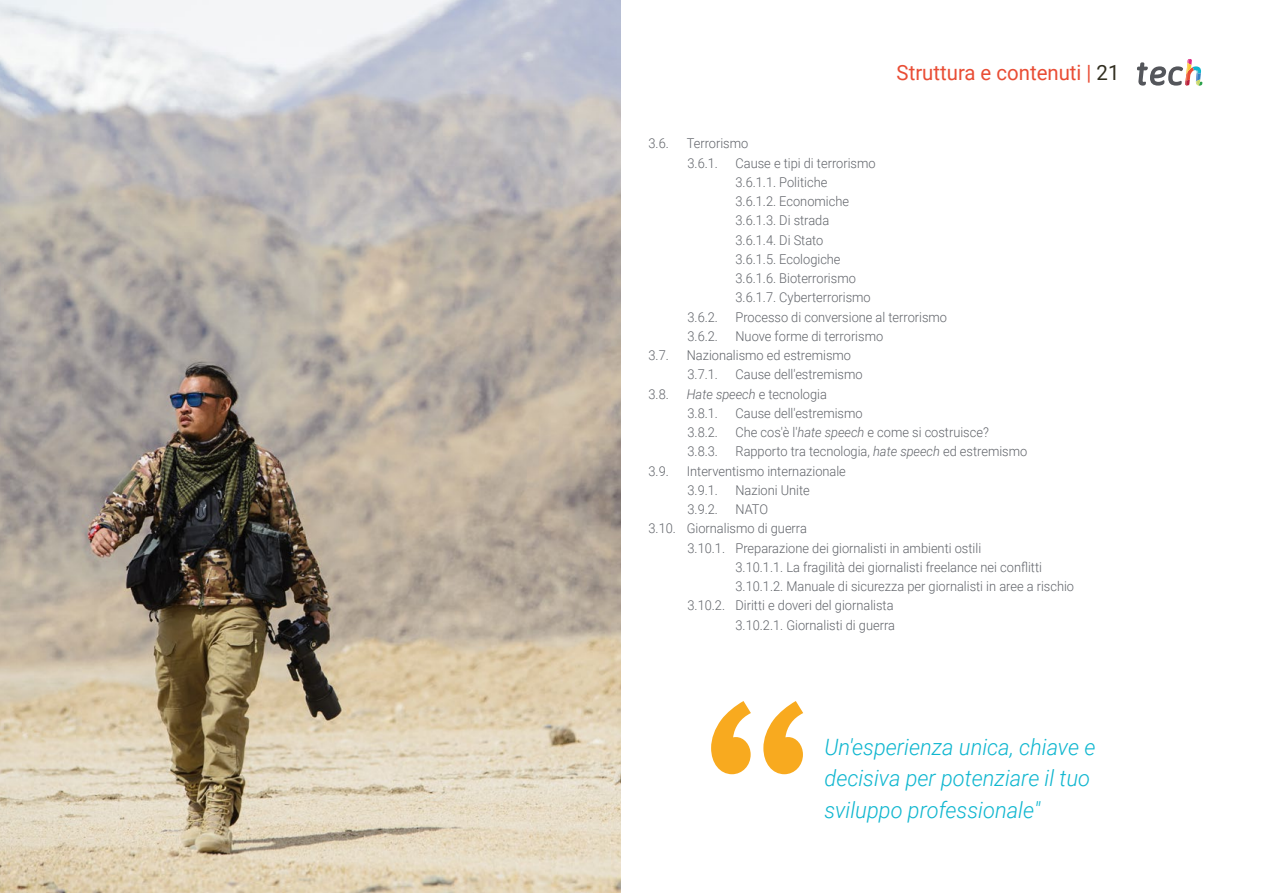
<style>
.page{position:relative;width:1263px;height:893px;background:#fff}
.page>*{position:absolute;margin:0;border:0;box-sizing:border-box;transform-origin:0 0}
.t1{font:italic 300 22.5px/31.5px "Roboto";color:#0fb6cf}
.t2{font:21px "Roboto";color:#e94d35}
.t3{font:300 13.5px/19.2px "Roboto";color:#61646a;scale:.95 1}
.s1{color:#312e20}
.s2{font-style:italic}
</style>
<div class="page">
<svg style="left:1137px;top:59px;width:65px;height:27px"></svg>
<svg style="left:711px;top:701px;width:92px;height:73px"></svg>
<img style="left:0;top:0;width:621px;height:893px">
<h2 class="t2" style="left:897px;top:57px;width:224px">Struttura e contenuti | <span class="s1">21</span></h2>
<p class="t3" style="left:648px;top:133px;width:23px">3.6.</p>
<p class="t3" style="left:687px;top:133px;width:66px">Terrorismo<br>3.6.1.</p>
<p class="t3" style="left:735px;top:153px;width:149px">Cause e tipi di terrorismo<br>3.6.1.1. Politiche<br>3.6.1.2. Economiche<br>3.6.1.3. Di strada<br>3.6.1.4. Di Stato<br>3.6.1.5. Ecologiche<br>3.6.1.6. Bioterrorismo<br>3.6.1.7. Cyberterrorismo</p>
<p class="t3" style="left:687px;top:307px;width:34px">3.6.2.</p>
<p class="t3" style="left:735px;top:307px;width:224px">Processo di conversione al terrorismo</p>
<p class="t3" style="left:687px;top:326px;width:34px">3.6.2.</p>
<p class="t3" style="left:735px;top:326px;width:157px">Nuove forme di terrorismo</p>
<p class="t3" style="left:648px;top:345px;width:23px">3.7.</p>
<p class="t3" style="left:687px;top:345px;width:174px">Nazionalismo ed estremismo<br>3.7.1.</p>
<p class="t3" style="left:735px;top:364px;width:135px">Cause dell'estremismo</p>
<p class="t3" style="left:648px;top:384px;width:23px">3.8.</p>
<p class="t3" style="left:687px;top:384px;width:149px"><span class="s2">Hate speech</span> e tecnologia<br>3.8.1.</p>
<p class="t3" style="left:735px;top:403px;width:135px">Cause dell'estremismo</p>
<p class="t3" style="left:687px;top:422px;width:34px">3.8.2.</p>
<p class="t3" style="left:735px;top:422px;width:268px">Che cos'è l'<span class="s2">hate speech</span> e come si costruisce?</p>
<p class="t3" style="left:687px;top:441px;width:34px">3.8.3.</p>
<p class="t3" style="left:735px;top:441px;width:309px">Rapporto tra tecnologia, <span class="s2">hate speech</span> ed estremismo</p>
<p class="t3" style="left:648px;top:461px;width:23px">3.9.</p>
<p class="t3" style="left:687px;top:461px;width:169px">Interventismo internazionale<br>3.9.1.</p>
<p class="t3" style="left:735px;top:480px;width:80px">Nazioni Unite</p>
<p class="t3" style="left:687px;top:499px;width:34px">3.9.2.</p>
<p class="t3" style="left:735px;top:499px;width:36px">NATO</p>
<p class="t3" style="left:648px;top:518px;width:168px">3.10. Giornalismo di guerra</p>
<p class="t3" style="left:687px;top:538px;width:311px">3.10.1. Preparazione dei giornalisti in ambienti ostili</p>
<p class="t3" style="left:735px;top:557px;width:324px">3.10.1.1. La fragilità dei giornalisti freelance nei conflitti</p>
<p class="t3" style="left:735px;top:576px;width:358px">3.10.1.2. Manuale di sicurezza per giornalisti in aree a rischio</p>
<p class="t3" style="left:687px;top:595px;width:218px">3.10.2. Diritti e doveri del giornalista</p>
<p class="t3" style="left:735px;top:615px;width:169px">3.10.2.1. Giornalisti di guerra</p>
<h1 class="t1" style="left:824px;top:730px;width:272px">Un'esperienza unica, chiave e decisiva per potenziare il tuo sviluppo professionale"</h1>
</div>
